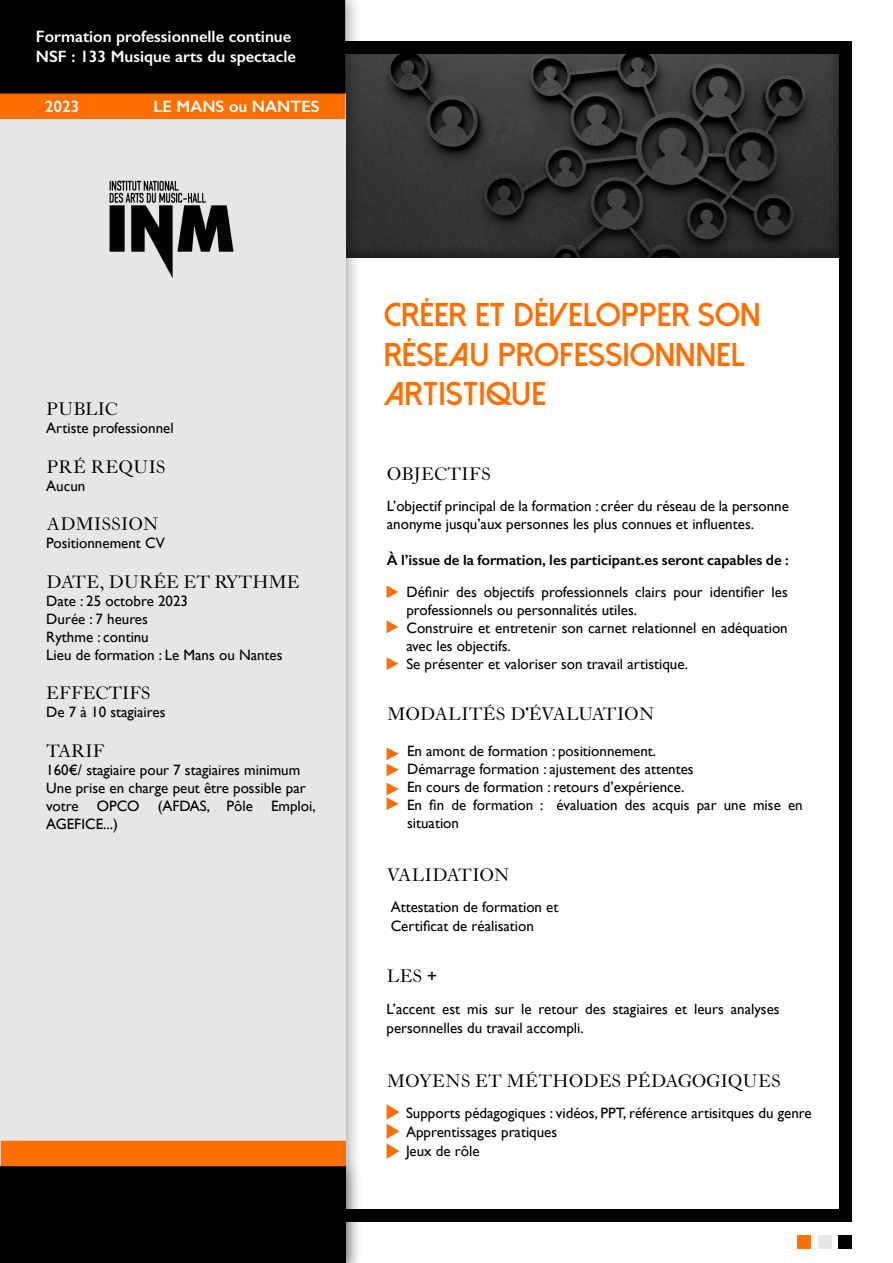
<style>
.page{position:relative;width:893px;height:1263px;background:#fff}
.page>*{position:absolute;margin:0;border:0;box-sizing:border-box;transform-origin:0 0}
.t1{font:800 33px/39.6px "Dolce Vita";color:#ff6e00}
.t2{font:18px "LTC Caslon Pro";letter-spacing:.02em;color:#000}
.t3{font:18px "LTC Caslon Pro";color:#000}
.t4{font:600 16.5px/19.8px "Gill Sans";color:#fff}
.t5{font:15px/18px "Gill Sans";color:#000}
.t6{font:600 15px "Gill Sans";color:#000}
.s1{font-family:"Dolce Vita";font-weight:800}
.s2{font-family:"Gill Sans"}
</style>
<div class="page">
<div style="left:332px;top:45px;width:520px;height:214px;background:#000;opacity:.34"></div>
<div style="left:0;top:82px;width:362px;height:1181px;background:#000;opacity:.35"></div>
<div style="left:0;top:94px;width:345px;height:1169px;background:#e8e5e6"></div>
<div style="left:838px;top:1235px;width:14px;height:14px;background:#000"></div>
<div style="left:818px;top:1235px;width:13px;height:14px;background:#e8e5e6"></div>
<div style="left:797px;top:1235px;width:14px;height:14px;background:#ff6e00"></div>
<div style="left:0;top:0;width:362px;height:111px;background:#000;opacity:.35"></div>
<div style="left:0;top:1155px;width:362px;height:108px;background:#000;opacity:.35"></div>
<div style="left:0;top:1166px;width:345px;height:97px;background:#000"></div>
<svg style="left:0;top:0;width:345px;height:119px;background:#361700"></svg>
<div style="left:1px;top:1141px;width:345px;height:25px;background:#ff6e00"></div>
<img style="left:109px;top:180px;width:125px;height:99px">
<div style="left:345px;top:41px;width:494px;height:13px;background:#000"></div>
<div style="left:346px;top:1209px;width:493px;height:13px;background:#000"></div>
<div style="left:839px;top:41px;width:13px;height:1181px;background:#000"></div>
<svg style="left:387px;top:585px;width:11px;height:13px"></svg>
<svg style="left:387px;top:620px;width:11px;height:13px"></svg>
<svg style="left:387px;top:657px;width:11px;height:13px"></svg>
<svg style="left:387px;top:747px;width:12px;height:29px"></svg>
<svg style="left:387px;top:783px;width:12px;height:27px"></svg>
<svg style="left:387px;top:1104px;width:12px;height:55px"></svg>
<p class="t4" style="left:36px;top:26px;width:262px">Formation professionnelle continue<br>NSF : 133 Musique arts du spectacle</p>
<p class="t4" style="left:45px;top:97px;width:36px">2023</p>
<p class="t4" style="left:153px;top:97px;width:168px">LE MANS ou NANTES</p>
<p class="t2" style="left:46px;top:399px;width:73px">PUBLIC</p>
<p class="t5" style="left:46px;top:419px;width:129px">Artiste professionnel</p>
<p class="t2" style="left:46px;top:457px;width:121px">PRÉ REQUIS</p>
<p class="t5" style="left:46px;top:476px;width:41px">Aucun</p>
<p class="t2" style="left:46px;top:514px;width:114px">ADMISSION</p>
<p class="t5" style="left:46px;top:534px;width:120px">Positionnement CV</p>
<p class="t3" style="left:46px;top:572px;width:255px">DATE, DURÉE ET RYTHME</p>
<p class="t5" style="left:46px;top:591px;width:238px">Date : 25 octobre 2023<br>Durée : 7 heures<br>Rythme : continu<br>Lieu de formation : Le Mans ou Nantes</p>
<p class="t3" style="left:46px;top:684px;width:106px">EFFECTIFS</p>
<p class="t5" style="left:46px;top:703px;width:121px">De 7 à 10 stagiaires</p>
<p class="t2" style="left:46px;top:741px;width:60px">TARIF</p>
<p class="t5" style="left:46px;top:761px;width:271px">160€/ stagiaire pour 7 stagiaires minimum<br>Une prise en charge peut être possible par votre OPCO (AFDAS, Pôle Emploi,<br>AGEFICE...)</p>
<h1 class="t1" style="left:384px;top:295px;width:378px">CRÉER ET DÉVELOPPER SON<br>RÉSEAU PROFESSIONNNEL<br>ARTISTIQUE</h1>
<p class="t2" style="left:387px;top:464px;width:105px">OBJECTIFS</p>
<p class="t5" style="left:387px;top:497px;width:404px">L’objectif principal de la formation : créer du réseau de la personne anonyme jusqu’aux personnes les plus connues et influentes.</p>
<p class="t6" style="left:387px;top:551px;width:404px">À l’issue de la formation, les participant.es seront capables de :</p>
<p class="t5" style="left:406px;top:582px;width:383px">Définir des objectifs professionnels clairs pour identifier les professionnels ou personnalités utiles.<br>Construire et entretenir son carnet relationnel en adéquation avec les objectifs.<br>Se présenter et valoriser son travail artistique.</p>
<p class="t2" style="left:387px;top:705px;width:269px">MODALITÉS D<span class="s1">’</span>ÉVALUATION</p>
<p class="t5" style="left:407px;top:741px;width:397px">En amont de formation : positionnement.<br>Démarrage formation : ajustement des attentes<br>En cours de formation : retours d’expérience.<br>En fin de formation : évaluation des acquis par une mise en situation</p>
<p class="t2" style="left:387px;top:865px;width:124px">VALIDATION</p>
<p class="t5" style="left:391px;top:897px;width:169px;line-height:18.6px">Attestation de formation et<br>Certificat de réalisation</p>
<p class="t2" style="left:387px;top:967px;width:52px">LES <span class="s2">+</span></p>
<p class="t5" style="left:387px;top:999px;width:395px;line-height:18.6px">L’accent est mis sur le retour des stagiaires et leurs analyses personnelles du travail accompli.</p>
<p class="t2" style="left:387px;top:1071px;width:395px">MOYENS ET MÉTHODES PÉDAGOGIQUES</p>
<p class="t5" style="left:406px;top:1104px;width:407px;line-height:18.6px">Supports pédagogiques : vidéos, PPT, référence artisitques du genre<br>Apprentissages pratiques<br>Jeux de rôle</p>
</div>
